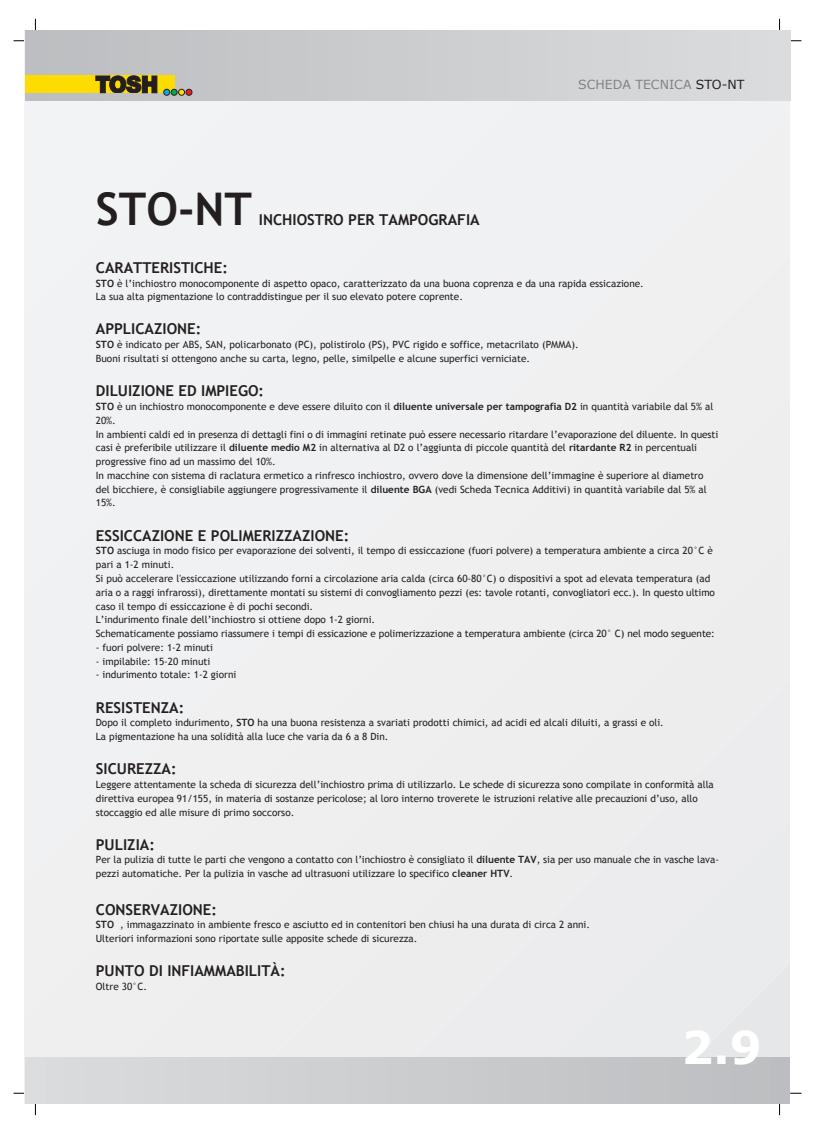
<style>
.page{position:relative;width:815px;height:1134px;background:#fff}
.page>*{position:absolute;margin:0;border:0;box-sizing:border-box;transform-origin:0 0}
.t1{font:700 45px "Trebuchet MS";color:#231f20}
.t2{font:700 45px "Verdana";color:#fff}
.t3{font:700 15px "Trebuchet MS";color:#231f20}
.t4{font:12.5px "Verdana";color:#808285}
.t5{font:10px/13.8px "Trebuchet MS";color:#231f20}
.s1{color:#231f20}
.s2{font-weight:700}
</style>
<div class="page">
<div style="left:25px;top:992px;width:765px;height:65px;background:#ededee"></div>
<div style="left:25px;top:101px;width:765px;height:891px;background:#ededee"></div>
<div style="left:25px;top:101px;width:736px;height:820px;background:#eeeeef"></div>
<div style="left:25px;top:101px;width:665px;height:749px;background:#efeff0"></div>
<div style="left:25px;top:101px;width:594px;height:678px;background:#f0f0f1"></div>
<div style="left:25px;top:101px;width:523px;height:608px;background:#f0f0f1"></div>
<div style="left:25px;top:101px;width:453px;height:537px;background:#f1f2f3"></div>
<div style="left:25px;top:30px;width:765px;height:71px;background:linear-gradient(to right,#bcbdc0,#dbdcde)"></div>
<div style="left:25px;top:76px;width:149px;height:17px;background:#ffdc01"></div>
<svg style="left:95px;top:76px;width:62px;height:17px"></svg>
<svg style="left:164px;top:89px;width:28px;height:6px"></svg>
<div style="left:771px;top:1057px;width:19px;height:46px;background:#bcbdc0"></div>
<div style="left:45px;top:1057px;width:726px;height:46px;background:linear-gradient(to right,#dadbdd,#bdbec1)"></div>
<div style="left:25px;top:1057px;width:20px;height:46px;background:#dcdddf"></div>
<h1 class="t1" style="left:96px;top:182px;width:158px">STO-NT</h1>
<h2 class="t3" style="left:259px;top:211px;width:222px">INCHIOSTRO PER TAMPOGRAFIA</h2>
<p class="t4" style="left:578px;top:77px;width:168px">SCHEDA TECNICA <span class="s1">STO-NT</span></p>
<h2 class="t3" style="left:96px;top:259px;width:134px">CARATTERISTICHE:</h2>
<p class="t5" style="left:96px;top:276px;width:550px"><span class="s2">STO</span> è l’inchiostro monocomponente di aspetto opaco, caratterizzato da una buona coprenza e da una rapida essicazione.<br>La sua alta pigmentazione lo contraddistingue per il suo elevato potere coprente.</p>
<h2 class="t3" style="left:96px;top:320px;width:107px">APPLICAZIONE:</h2>
<p class="t5" style="left:96px;top:338px;width:484px"><span class="s2">STO</span> è indicato per ABS, SAN, policarbonato (PC), polistirolo (PS), PVC rigido e soffice, metacrilato (PMMA).<br>Buoni risultati si ottengono anche su carta, legno, pelle, similpelle e alcune superfici verniciate.</p>
<h2 class="t3" style="left:96px;top:382px;width:170px">DILUIZIONE ED IMPIEGO:</h2>
<p class="t5" style="left:96px;top:399px;width:624px"><span class="s2">STO</span> è un inchiostro monocomponente e deve essere diluito con il <span class="s2">diluente universale per tampografia D2</span> in quantità variabile dal 5% al 20%.<br>In ambienti caldi ed in presenza di dettagli fini o di immagini retinate può essere necessario ritardare l’evaporazione del diluente. In questi casi è preferibile utilizzare il <span class="s2">diluente medio M2</span> in alternativa al D2 o l’aggiunta di piccole quantità del <span class="s2">ritardante R2</span> in percentuali progressive fino ad un massimo del 10%.<br>In macchine con sistema di raclatura ermetico a rinfresco inchiostro, ovvero dove la dimensione dell’immagine è superiore al diametro del bicchiere, è consigliabile aggiungere progressivamente il <span class="s2">diluente BGA</span> (vedi Scheda Tecnica Additivi) in quantità variabile dal 5% al 15%.</p>
<h2 class="t3" style="left:96px;top:526px;width:255px">ESSICCAZIONE E POLIMERIZZAZIONE:</h2>
<p class="t5" style="left:96px;top:544px;width:621px"><span class="s2">STO</span> asciuga in modo fisico per evaporazione dei solventi, il tempo di essiccazione (fuori polvere) a temperatura ambiente a circa 20°C è pari a 1-2 minuti.<br>Si può accelerare l'essiccazione utilizzando forni a circolazione aria calda (circa 60-80°C) o dispositivi a spot ad elevata temperatura (ad aria o a raggi infrarossi), direttamente montati su sistemi di convogliamento pezzi (es: tavole rotanti, convogliatori ecc.). In questo ultimo caso il tempo di essiccazione è di pochi secondi.<br>L’indurimento finale dell’inchiostro si ottiene dopo 1-2 giorni.<br>Schematicamente possiamo riassumere i tempi di essicazione e polimerizzazione a temperatura ambiente (circa 20° C) nel modo seguente:</p>
<p class="t5" style="left:96px;top:640px;width:119px">- fuori polvere: 1-2 minuti</p>
<p class="t5" style="left:96px;top:654px;width:116px">- impilabile: 15-20 minuti</p>
<p class="t5" style="left:96px;top:668px;width:142px">- indurimento totale: 1-2 giorni</p>
<h2 class="t3" style="left:96px;top:698px;width:90px">RESISTENZA:</h2>
<p class="t5" style="left:96px;top:716px;width:570px">Dopo il completo indurimento, <span class="s2">STO</span> ha una buona resistenza a svariati prodotti chimici, ad acidi ed alcali diluiti, a grassi e oli.<br>La pigmentazione ha una solidità alla luce che varia da 6 a 8 Din.</p>
<h2 class="t3" style="left:96px;top:760px;width:82px">SICUREZZA:</h2>
<p class="t5" style="left:96px;top:777px;width:619px">Leggere attentamente la scheda di sicurezza dell’inchiostro prima di utilizzarlo. Le schede di sicurezza sono compilate in conformità alla direttiva europea 91/155, in materia di sostanze pericolose; al loro interno troverete le istruzioni relative alle precauzioni d’uso, allo stoccaggio ed alle misure di primo soccorso.</p>
<h2 class="t3" style="left:96px;top:835px;width:61px">PULIZIA:</h2>
<p class="t5" style="left:96px;top:853px;width:625px">Per la pulizia di tutte le parti che vengono a contatto con l’inchiostro è consigliato il <span class="s2">diluente TAV</span>, sia per uso manuale che in vasche lava&shy;pezzi automatiche. Per la pulizia in vasche ad ultrasuoni utilizzare lo specifico <span class="s2">cleaner HTV</span>.</p>
<h2 class="t3" style="left:96px;top:900px;width:123px">CONSERVAZIONE:</h2>
<p class="t5" style="left:96px;top:918px;width:496px"><span class="s2">STO</span> , immagazzinato in ambiente fresco e asciutto ed in contenitori ben chiusi ha una durata di circa 2 anni.<br>Ulteriori informazioni sono riportate sulle apposite schede di sicurezza.</p>
<h2 class="t3" style="left:96px;top:962px;width:191px">PUNTO DI INFIAMMABILITÀ:</h2>
<p class="t5" style="left:96px;top:979px;width:53px">Oltre 30°C.</p>
<h1 class="t2" style="left:682px;top:1019px;width:82px">2.9</h1>
</div>
